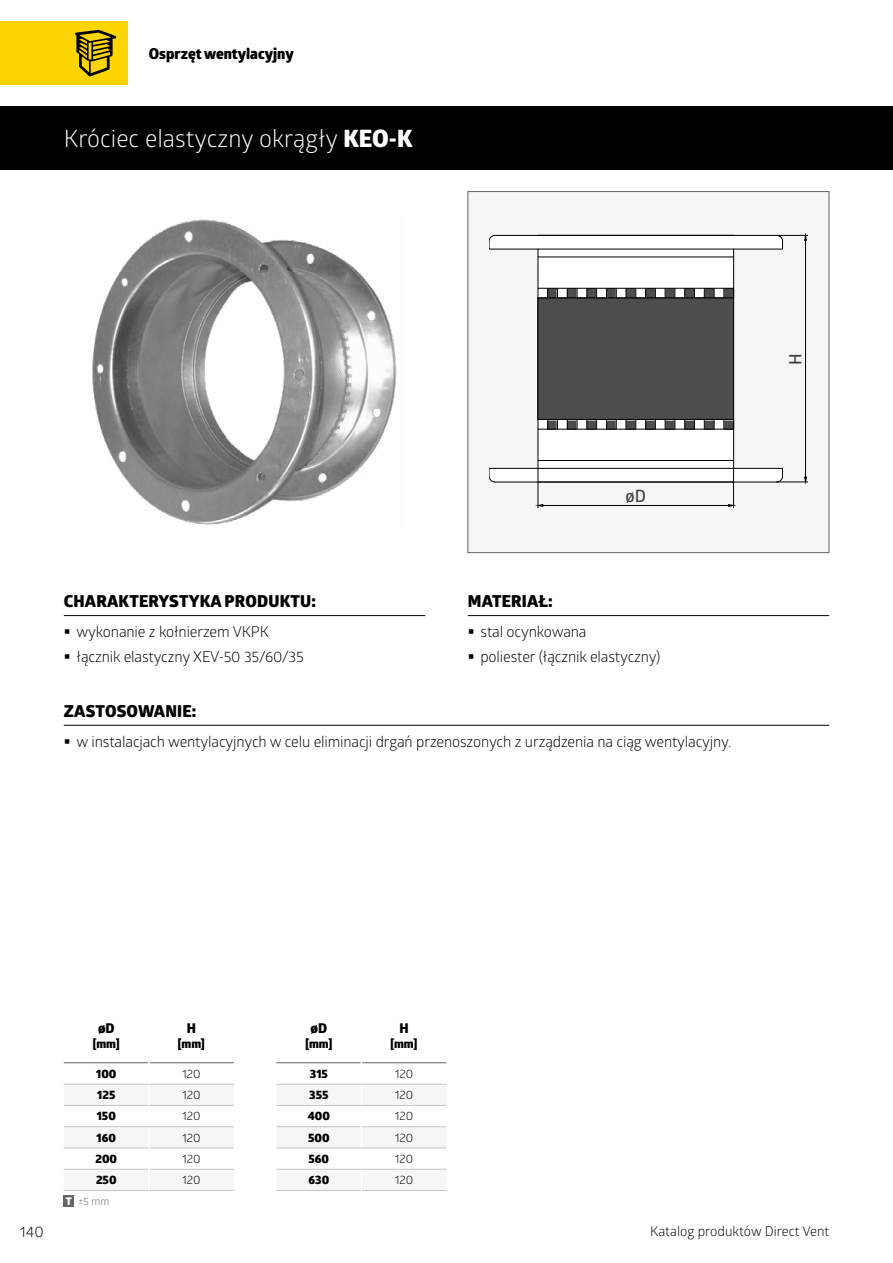
<style>
.page{position:relative;width:893px;height:1263px;background:#fff}
.page>*{position:absolute;margin:0;border:0;box-sizing:border-box;transform-origin:0 0}
.t1{font:24px "Glober";color:#fff}
.t2{font:16.95px "Glober Semi Bold Free";color:#40403f}
.t3{font:800 16.5px "Glober";letter-spacing:.01em;color:#000}
.t4{font:15px/25.5px "Glober";letter-spacing:-.01em;color:#000}
.t5{font:800 15px "Glober";color:#000}
.t6{font:13.5px "Glober";color:#000}
.t7{font:800 13.5px "Glober";color:#000}
.t8{font:800 12px "Glober";color:#000}
.t9{font:12px "Glober";color:#000}
.t10{font:10.5px "Glober";color:#676466}
.s1{font-weight:800}
.s2{font-weight:800;color:#fff}
</style>
<div class="page">
<div style="left:0;top:106px;width:893px;height:64px;background:#000"></div>
<div style="left:0;top:21px;width:128px;height:64px;background:#ffd500"></div>
<svg style="left:75px;top:30px;width:41px;height:47px"></svg>
<img style="left:92px;top:219px;width:305px;height:306px">
<div style="left:468px;top:192px;width:361px;height:361px;background:#f6f6f6"></div>
<div style="left:538px;top:250px;width:197px;height:217px;background:#fff"></div>
<img style="left:538px;top:298px;width:10px;height:121px">
<div style="left:548px;top:290px;width:185px;height:138px;background:#4d4d4d"></div>
<hr style="left:537px;top:249px;width:1px;height:219px;background:#000">
<hr style="left:733px;top:249px;width:1px;height:219px;background:#000">
<svg style="left:489px;top:467px;width:295px;height:16px"></svg>
<hr style="left:495px;top:481px;width:282px;height:1px;background:#000">
<hr style="left:538px;top:460px;width:196px;height:1px;background:#000">
<svg style="left:489px;top:234px;width:295px;height:16px"></svg>
<hr style="left:495px;top:235px;width:282px;height:1px;background:#000">
<hr style="left:538px;top:256px;width:196px;height:1px;background:#000">
<div style="left:537px;top:288px;width:197px;height:10px;border:1px solid #000"></div>
<div style="left:537px;top:419px;width:197px;height:11px;border:1px solid #000"></div>
<hr style="left:538px;top:468px;width:1px;height:40px;background:#000">
<hr style="left:733px;top:468px;width:1px;height:40px;background:#000">
<hr style="left:543px;top:505px;width:186px;height:1px;background:#000">
<svg style="left:537px;top:504px;width:7px;height:3px"></svg>
<svg style="left:728px;top:504px;width:6px;height:3px"></svg>
<hr style="left:777px;top:235px;width:31px;height:1px;background:#000">
<hr style="left:777px;top:482px;width:31px;height:1px;background:#000">
<hr style="left:805px;top:240px;width:1px;height:237px;background:#000">
<svg style="left:804px;top:235px;width:3px;height:6px"></svg>
<svg style="left:804px;top:476px;width:3px;height:7px"></svg>
<div style="left:468px;top:191px;width:361px;height:362px;border:1px solid #676466"></div>
<svg style="left:64px;top:1104px;width:170px;height:65px"></svg>
<hr style="left:64px;top:1062px;width:84px;height:1px;background:#676466">
<hr style="left:150px;top:1062px;width:84px;height:1px;background:#676466">
<hr style="left:64px;top:1169px;width:84px;height:1px;background:#c6c6c6">
<hr style="left:64px;top:1105px;width:84px;height:1px;background:#c6c6c6">
<hr style="left:64px;top:1148px;width:84px;height:1px;background:#c6c6c6">
<hr style="left:64px;top:1190px;width:84px;height:1px;background:#c6c6c6">
<hr style="left:148px;top:1084px;width:2px;height:21px;background:#fff">
<hr style="left:148px;top:1105px;width:2px;height:21px;background:#fff">
<hr style="left:148px;top:1127px;width:2px;height:21px;background:#fff">
<hr style="left:148px;top:1148px;width:2px;height:21px;background:#fff">
<hr style="left:64px;top:1084px;width:85px;height:1px;background:#c6c6c6">
<hr style="left:64px;top:1126px;width:85px;height:1px;background:#c6c6c6">
<hr style="left:149px;top:1084px;width:85px;height:1px;background:#c6c6c6">
<hr style="left:150px;top:1105px;width:84px;height:1px;background:#c6c6c6">
<hr style="left:149px;top:1126px;width:85px;height:1px;background:#c6c6c6">
<hr style="left:150px;top:1148px;width:84px;height:1px;background:#c6c6c6">
<hr style="left:150px;top:1169px;width:84px;height:1px;background:#c6c6c6">
<hr style="left:150px;top:1190px;width:84px;height:1px;background:#c6c6c6">
<svg style="left:276px;top:1062px;width:170px;height:107px"></svg>
<hr style="left:362px;top:1190px;width:84px;height:1px;background:#c6c6c6">
<hr style="left:276px;top:1084px;width:85px;height:1px;background:#c6c6c6">
<hr style="left:276px;top:1105px;width:85px;height:1px;background:#c6c6c6">
<hr style="left:276px;top:1148px;width:85px;height:1px;background:#c6c6c6">
<hr style="left:276px;top:1169px;width:85px;height:1px;background:#c6c6c6">
<hr style="left:276px;top:1190px;width:85px;height:1px;background:#c6c6c6">
<hr style="left:361px;top:1084px;width:85px;height:1px;background:#c6c6c6">
<hr style="left:361px;top:1105px;width:85px;height:1px;background:#c6c6c6">
<hr style="left:362px;top:1126px;width:84px;height:1px;background:#c6c6c6">
<hr style="left:361px;top:1148px;width:85px;height:1px;background:#c6c6c6">
<hr style="left:361px;top:1169px;width:85px;height:1px;background:#c6c6c6">
<div style="left:64px;top:1195px;width:10px;height:12px;background:#676466"></div>
<hr style="left:64px;top:615px;width:361px;height:1px;background:#000">
<hr style="left:468px;top:615px;width:361px;height:1px;background:#000">
<hr style="left:64px;top:725px;width:765px;height:1px;background:#000">
<p class="t5" style="left:149px;top:42px;width:146px">Osprzęt wentylacyjny</p>
<h1 class="t1" style="left:64px;top:122px;width:350px">Króciec elastyczny okrągły <span class="s1">KEO‑K</span></h1>
<p class="t3" style="left:64px;top:589px;width:254px">CHARAKTERYSTYKA PRODUKTU:</p>
<p class="t4" style="left:77px;top:618px;width:229px">wykonanie z kołnierzem VKPK łącznik elastyczny XEV-50 35/60/35</p>
<p class="t2" style="left:626px;top:484px;width:22px">øD</p>
<p class="t3" style="left:468px;top:589px;width:86px">MATERIAŁ:</p>
<p class="t4" style="left:480px;top:618px;width:181px">stal ocynkowana<br>poliester (łącznik elastyczny)</p>
<p class="t3" style="left:64px;top:699px;width:134px">ZASTOSOWANIE:</p>
<p class="t4" style="left:77px;top:728px;width:656px">w instalacjach wentylacyjnych w celu eliminacji drgań przenoszonych z urządzenia na ciąg wentylacyjny.</p>
<p class="t2" style="left:784px;top:365px;width:13px;rotate:-90deg">H</p>
<p class="t4" style="left:20px;top:1218px;width:25px">140</p>
<p class="t7" style="left:98px;top:1018px;width:18px">øD</p>
<p class="t8" style="left:93px;top:1034px;width:29px">[mm]</p>
<p class="t7" style="left:187px;top:1018px;width:11px">H</p>
<p class="t8" style="left:178px;top:1034px;width:29px">[mm]</p>
<p class="t8" style="left:96px;top:1064px;width:22px">100</p>
<p class="t9" style="left:182px;top:1065px;width:20px">120</p>
<p class="t8" style="left:97px;top:1086px;width:20px">125</p>
<p class="t9" style="left:182px;top:1086px;width:20px">120</p>
<p class="t8" style="left:97px;top:1107px;width:21px">150</p>
<p class="t9" style="left:182px;top:1108px;width:20px">120</p>
<p class="t8" style="left:97px;top:1128px;width:21px">160</p>
<p class="t9" style="left:182px;top:1129px;width:20px">120</p>
<p class="t8" style="left:95px;top:1150px;width:23px">200</p>
<p class="t9" style="left:182px;top:1150px;width:20px">120</p>
<p class="t8" style="left:96px;top:1171px;width:22px">250</p>
<p class="t9" style="left:182px;top:1171px;width:20px">120</p>
<p class="t10" style="left:66px;top:1193px;width:45px"><span class="s2">T</span> ±5 mm</p>
<p class="t7" style="left:311px;top:1018px;width:18px">øD</p>
<p class="t8" style="left:305px;top:1034px;width:29px">[mm]</p>
<p class="t7" style="left:399px;top:1018px;width:11px">H</p>
<p class="t8" style="left:390px;top:1034px;width:29px">[mm]</p>
<p class="t8" style="left:310px;top:1064px;width:20px">315</p>
<p class="t9" style="left:395px;top:1065px;width:20px">120</p>
<p class="t8" style="left:309px;top:1086px;width:21px">355</p>
<p class="t9" style="left:395px;top:1086px;width:20px">120</p>
<p class="t8" style="left:308px;top:1107px;width:24px">400</p>
<p class="t9" style="left:395px;top:1108px;width:20px">120</p>
<p class="t8" style="left:308px;top:1128px;width:23px">500</p>
<p class="t9" style="left:395px;top:1129px;width:20px">120</p>
<p class="t8" style="left:309px;top:1150px;width:22px">560</p>
<p class="t9" style="left:395px;top:1150px;width:20px">120</p>
<p class="t8" style="left:309px;top:1171px;width:22px">630</p>
<p class="t9" style="left:395px;top:1171px;width:20px">120</p>
<p class="t6" style="left:650px;top:1222px;width:180px">Katalog produktów Direct Vent</p>
</div>
